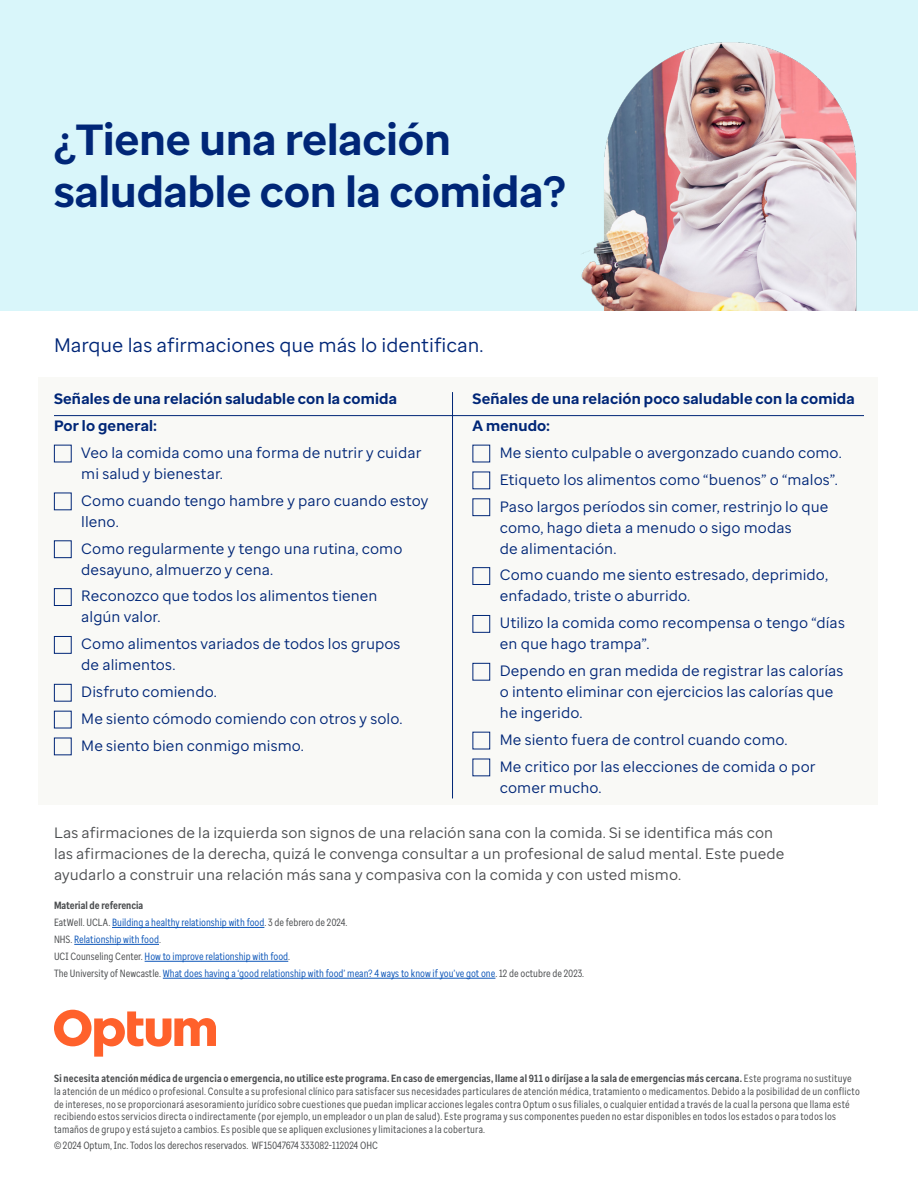
<style>
.page{position:relative;width:918px;height:1188px;background:#fff}
.page>*{position:absolute;margin:0;border:0;box-sizing:border-box;transform-origin:0 0}
.t1{font:700 43.5px/52.2px "Enterprise Sans";color:#002677}
.t2{font:19.5px "Enterprise Sans";color:#002677}
.Arial-Body{font:15px/21px "Enterprise Sans";letter-spacing:.005em;color:#002677}
.Body{font:15px/21px "Enterprise Sans";letter-spacing:.005em;color:#4b4d4f}
.Arial-Body-2{font:700 15px "Enterprise Sans";letter-spacing:.01em;color:#002677}
.t3{font:10.5px/12.6px "Enterprise Sans Cond";letter-spacing:.02em;color:#4b4d4f}
.t4{font:10.5px "Enterprise Sans Cond";color:#0c55b8}
.t5{font:10.5px "Enterprise Sans Cond";color:#4b4d4f}
.t6{font:700 10.5px "Enterprise Sans Cond";color:#4b4d4f}
.s1{color:#4b4d4f}
.s2{font-weight:700}
</style>
<div class="page">
<div style="left:39px;top:377px;width:839px;height:427px;background:#f9f9f6"></div>
<div style="left:0;top:0;width:918px;height:310px;background:#d9f6fa"></div>
<svg style="left:54px;top:1010px;width:162px;height:47px"></svg>
<img style="left:581px;top:42px;width:276px;height:268px">
<div style="left:54px;top:445px;width:18px;height:17px;border:1px solid #002677"></div>
<div style="left:54px;top:493px;width:18px;height:17px;border:1px solid #002677"></div>
<div style="left:54px;top:540px;width:18px;height:18px;border:1px solid #002677"></div>
<div style="left:54px;top:588px;width:18px;height:18px;border:1px solid #002677"></div>
<div style="left:54px;top:636px;width:18px;height:18px;border:1px solid #002677"></div>
<div style="left:54px;top:684px;width:18px;height:18px;border:1px solid #002677"></div>
<div style="left:54px;top:711px;width:18px;height:17px;border:1px solid #002677"></div>
<div style="left:54px;top:738px;width:18px;height:17px;border:1px solid #002677"></div>
<div style="left:472px;top:445px;width:18px;height:17px;border:1px solid #002677"></div>
<div style="left:472px;top:472px;width:18px;height:17px;border:1px solid #002677"></div>
<div style="left:472px;top:498px;width:18px;height:18px;border:1px solid #002677"></div>
<div style="left:472px;top:567px;width:18px;height:18px;border:1px solid #002677"></div>
<div style="left:472px;top:615px;width:18px;height:18px;border:1px solid #002677"></div>
<div style="left:472px;top:663px;width:18px;height:18px;border:1px solid #002677"></div>
<div style="left:472px;top:732px;width:18px;height:17px;border:1px solid #002677"></div>
<div style="left:472px;top:759px;width:18px;height:17px;border:1px solid #002677"></div>
<hr style="left:54px;top:415px;width:810px;height:1px;background:#002677">
<hr style="left:452px;top:392px;width:1px;height:406px;background:#002677">
<hr style="left:112px;top:927px;width:152px;height:1px;background:#0c55b8">
<hr style="left:74px;top:944px;width:85px;height:1px;background:#0c55b8">
<hr style="left:145px;top:961px;width:143px;height:1px;background:#0c55b8">
<hr style="left:163px;top:978px;width:332px;height:1px;background:#0c55b8">
<p class="t1" style="left:54px;top:113px;width:513px">¿Tiene una relación saludable con la comida?</p>
<p class="t2" style="left:54px;top:332px;width:431px">Marque las afirmaciones que más lo identifican.</p>
<p class="Arial-Body-2" style="left:54px;top:388px;width:345px">Señales de una relación saludable con la comida</p>
<p class="Arial-Body-2" style="left:54px;top:416px;width:105px">Por lo general:</p>
<p class="Arial-Body" style="left:81px;top:442px;width:342px">Veo la comida como una forma de nutrir y cuidar mi salud y bienestar.</p>
<p class="Arial-Body" style="left:81px;top:490px;width:349px">Como cuando tengo hambre y paro cuando estoy lleno.</p>
<p class="Arial-Body" style="left:81px;top:538px;width:323px">Como regularmente y tengo una rutina, como desayuno, almuerzo y cena.</p>
<p class="Arial-Body" style="left:81px;top:585px;width:298px">Reconozco que todos los alimentos tienen algún valor.</p>
<p class="Arial-Body" style="left:81px;top:633px;width:321px">Como alimentos variados de todos los grupos de alimentos.</p>
<p class="Arial-Body" style="left:81px;top:681px;width:137px">Disfruto comiendo.</p>
<p class="Arial-Body" style="left:81px;top:708px;width:323px">Me siento cómodo comiendo con otros y solo.</p>
<p class="Arial-Body" style="left:81px;top:735px;width:224px">Me siento bien conmigo mismo.</p>
<p class="Arial-Body-2" style="left:472px;top:388px;width:384px">Señales de una relación poco saludable con la comida</p>
<p class="Arial-Body-2" style="left:472px;top:416px;width:79px">A menudo:</p>
<p class="Arial-Body" style="left:500px;top:442px;width:344px">Me siento culpable o avergonzado cuando como.</p>
<p class="Arial-Body" style="left:500px;top:469px;width:339px">Etiqueto los alimentos como “buenos” o “malos”.</p>
<p class="Arial-Body" style="left:500px;top:496px;width:330px">Paso largos períodos sin comer, restrinjo lo que como, hago dieta a menudo o sigo modas<br>de alimentación.</p>
<p class="Arial-Body" style="left:500px;top:564px;width:330px">Como cuando me siento estresado, deprimido, enfadado, triste o aburrido.</p>
<p class="Arial-Body" style="left:500px;top:612px;width:347px">Utilizo la comida como recompensa o tengo “días en que hago trampa”.</p>
<p class="Arial-Body" style="left:500px;top:660px;width:345px">Dependo en gran medida de registrar las calorías o intento eliminar con ejercicios las calorías que he ingerido.</p>
<p class="Arial-Body" style="left:500px;top:729px;width:289px">Me siento fuera de control cuando como.</p>
<p class="Arial-Body" style="left:500px;top:756px;width:317px">Me critico por las elecciones de comida o por comer mucho.</p>
<p class="Body" style="left:54px;top:822px;width:732px">Las afirmaciones de la izquierda son signos de una relación sana con la comida. Si se identifica más con las afirmaciones de la derecha, quizá le convenga consultar a un profesional de salud mental. Este puede ayudarlo a construir una relación más sana y compasiva con la comida y con usted mismo.</p>
<p class="t6" style="left:54px;top:899px;width:91px">Material de referencia</p>
<p class="t4" style="left:54px;top:916px;width:295px"><span class="s1">EatWell. UCLA.</span> Building a healthy relationship with food<span class="s1">. 3 de febrero de 2024.</span></p>
<p class="t4" style="left:54px;top:933px;width:108px"><span class="s1">NHS.</span> Relationship with food<span class="s1">.</span></p>
<p class="t4" style="left:54px;top:950px;width:238px"><span class="s1">UCI Counseling Center.</span> How to improve relationship with food<span class="s1">.</span></p>
<p class="t4" style="left:54px;top:967px;width:532px"><span class="s1">The University of Newcastle.</span> What does having a ‘good relationship with food’ mean? 4 ways to know if you’ve got one<span class="s1">. 12 de octubre de 2023.</span></p>
<p class="t3" style="left:54px;top:1072px;width:807px"><span class="s2">Si necesita atención médica de urgencia o emergencia, no utilice este programa. En caso de emergencias, llame al 911 o diríjase a la sala de emergencias más cercana.</span> Este programa no sustituye la atención de un médico o profesional. Consulte a su profesional clínico para satisfacer sus necesidades particulares de atención médica, tratamiento o medicamentos. Debido a la posibilidad de un conflicto de intereses, no se proporcionará asesoramiento jurídico sobre cuestiones que puedan implicar acciones legales contra Optum o sus filiales, o cualquier entidad a través de la cual la persona que llama esté recibiendo estos servicios directa o indirectamente (por ejemplo, un empleador o un plan de salud). Este programa y sus componentes pueden no estar disponibles en todos los estados o para todos los tamaños de grupo y está sujeto a cambios. Es posible que se apliquen exclusiones y limitaciones a la cobertura.</p>
<p class="t5" style="left:54px;top:1138px;width:326px">© 2024 Optum, Inc. Todos los derechos reservados. WF15047674 333082-112024 OHC</p>
</div>
